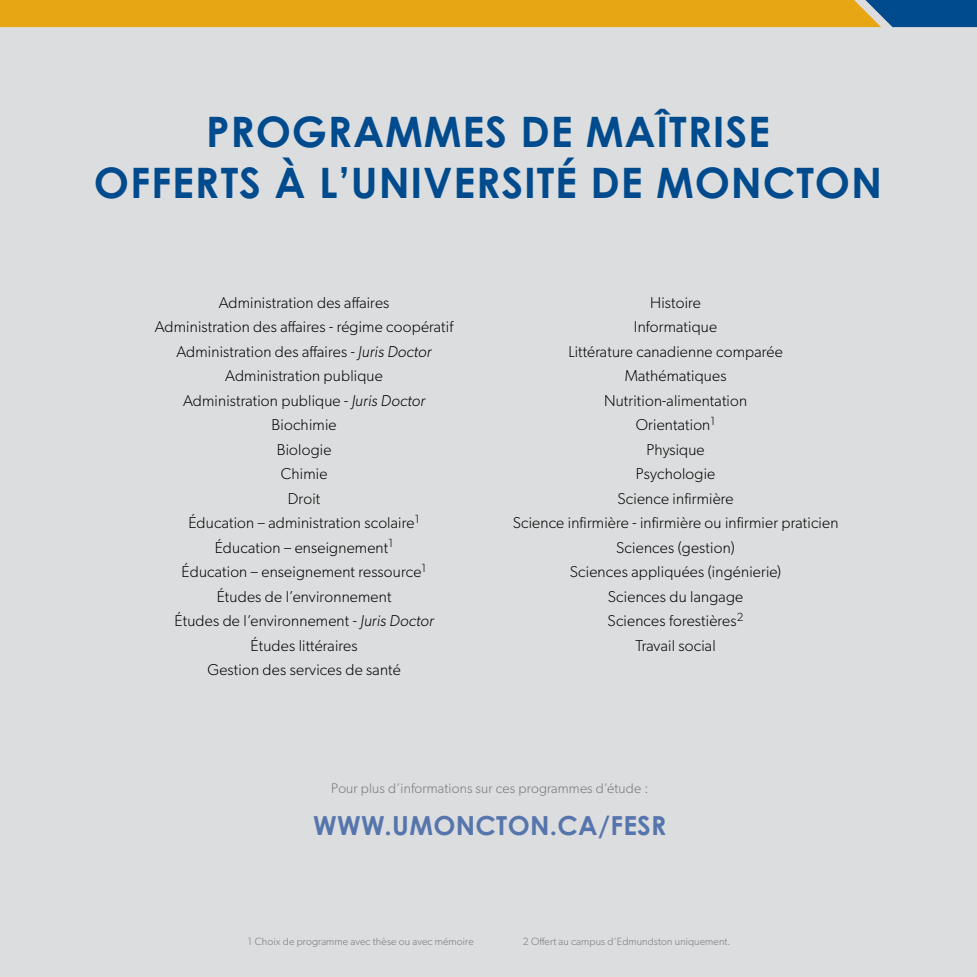
<style>
.page{position:relative;width:977px;height:977px;background:#fff}
.page>*{position:absolute;margin:0;border:0;box-sizing:border-box;transform-origin:0 0}
.t1{font:700 42px/50.4px "Century Gothic Std";letter-spacing:.02em;color:#004b8d;text-align:center}
.t2{font:700 26.25px "Century Gothic Std";letter-spacing:.01em;color:#5575ac}
.t3{font:300 15.75px/24.5px "Gibson";letter-spacing:.01em;color:#000;text-align:center}
.t4{font:300 14px "Gibson";letter-spacing:.01em;color:#77787b}
.t5{font:300 10.5px "Gibson";letter-spacing:.01em;color:#77787b}
.s1{font-style:italic}
</style>
<div class="page">
<div style="left:0;top:0;width:976px;height:976px;background:#dcddde"></div>
<svg style="left:0;top:0;width:976px;height:27px;background:#d09d22"></svg>
<h1 class="t1" style="left:94px;top:106px;width:789px">PROGRAMMES DE MAÎTRISE<br>OFFERTS À L’UNIVERSITÉ DE MONCTON</h1>
<p class="t3" style="left:155px;top:290px;width:300px">Administration des affaires<br>Administration des affaires - régime coopératif<br>Administration des affaires - <span class="s1">Juris Doctor<br></span>Administration publique<br>Administration publique - <span class="s1">Juris Doctor<br></span>Biochimie<br>Biologie<br>Chimie<br>Droit<br>Éducation – administration scolaire<sup>1<br></sup>Éducation – enseignement<sup>1<br></sup>Éducation – enseignement ressource<sup>1<br></sup>Études de l’environnement<br>Études de l’environnement - <span class="s1">Juris Doctor<br></span>Études littéraires<br>Gestion des services de santé</p>
<p class="t3" style="left:512px;top:290px;width:327px">Histoire<br>Informatique<br>Littérature canadienne comparée<br>Mathématiques<br>Nutrition-alimentation<br>Orientation<sup>1<br></sup>Physique<br>Psychologie<br>Science infirmière<br>Science infirmière - infirmière ou infirmier praticien<br>Sciences (gestion)<br>Sciences appliquées (ingénierie)<br>Sciences du langage<br>Sciences forestières<sup>2<br></sup>Travail social</p>
<p class="t4" style="left:331px;top:779px;width:319px">Pour plus d’informations sur ces programmes d’étude :</p>
<h2 class="t2" style="left:313px;top:809px;width:355px">WWW.UMONCTON.CA/FESR</h2>
<p class="t5" style="left:248px;top:935px;width:227px">1 Choix de programme avec thèse ou avec mémoire</p>
<p class="t5" style="left:523px;top:935px;width:209px">2 Offert au campus d’Edmundston uniquement.</p>
</div>
